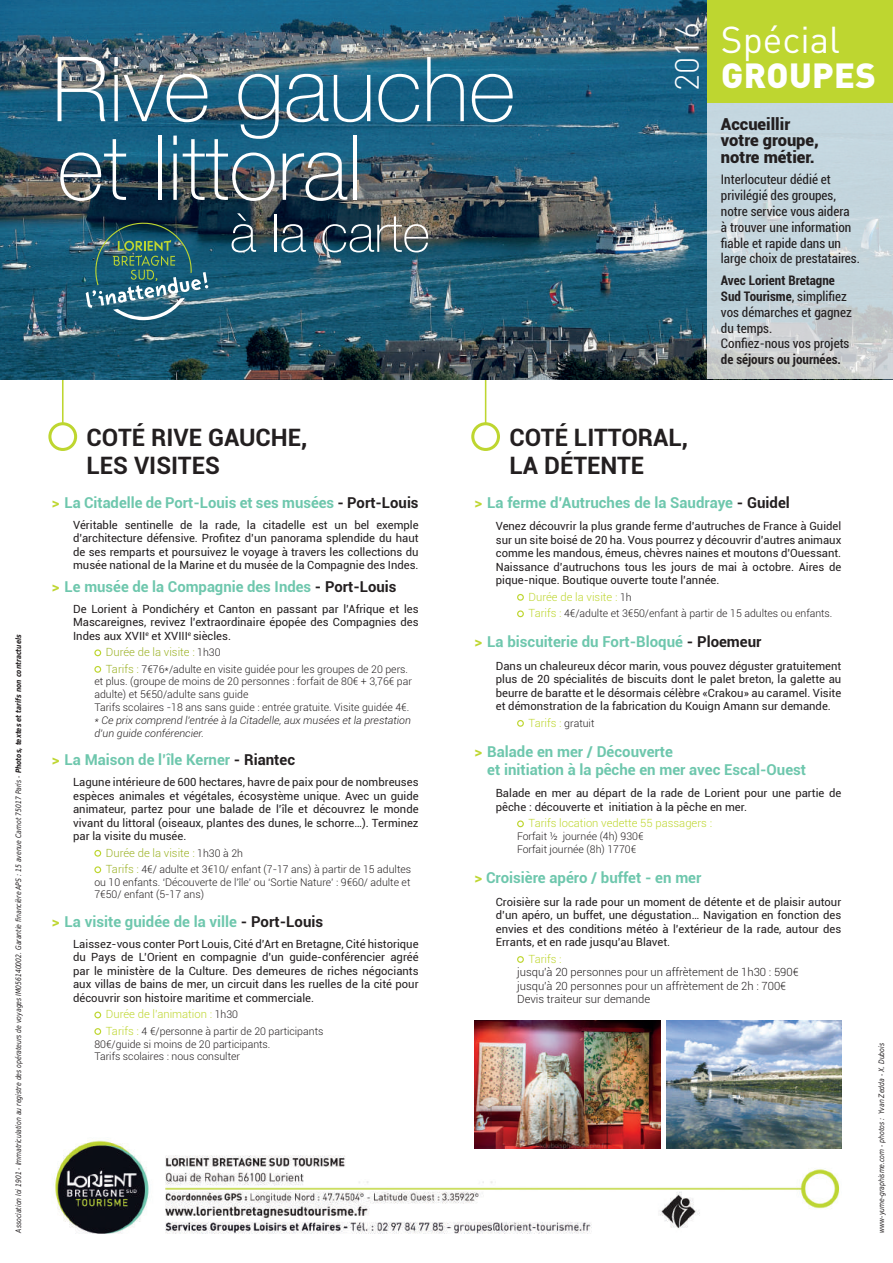
<style>
.page{position:relative;width:893px;height:1263px;background:#fff}
.page>*{position:absolute;margin:0;border:0;box-sizing:border-box;transform-origin:0 0}
.t1{font:100 90px/78.6px "Helvetica Neue LT Std";color:#fff}
.t2{font:100 52.65px "Helvetica Neue LT Std";color:#fff}
.t3{font:36.9px "DIN Pro";color:#fff}
.t4{font:900 34.5px "DIN Pro";letter-spacing:.01em;color:#fff}
.t5{font:300 33.15px "DIN Pro";color:#fff}
.t6{font:700 24px/28.8px "Roboto";color:#231f20}
.t7{font:900 16.5px/16.5px "Roboto";color:#231f20}
.t8{font:700 15px/18px "Roboto";color:#6ec7ad}
.t9{font:condensed 13.2px/15.8px "Roboto";color:#231f20}
.t10{font:700 condensed 13.2px "Roboto";color:#231f20}
.t11{font:11.25px/13.5px "Roboto";color:#231f20;text-align:justify}
.t12{font:300 11.25px/13.5px "Roboto";color:#231f20}
.t13{font:300 11.25px "Roboto";color:#bed630}
.t14{font:300 11.25px "Roboto";color:#9cb226}
.t15{font:300 10.5px/12.6px "Roboto";color:#231f20}
.t16{font:italic 300 10.5px/12.6px "Roboto";color:#231f20}
.t17{font:italic 7.5px "DejaVu Sans Condensed";color:#231f20;scale:.9 1}
.s1{font-weight:700}
.s2{color:#bed630}
.s3{color:#231f20}
.s4{font-size:10.5px;color:#231f20}
.s5{font-size:11.25px;color:#9cb226}
.s6{font-size:11.25px;color:#bed630}
</style>
<div class="page">
<div style="left:48px;top:422px;width:29px;height:29px;border:3px solid #bed630;border-radius:50%"></div>
<hr style="left:62px;top:347px;width:2px;height:76px;background:#bed630">
<div style="left:471px;top:422px;width:29px;height:29px;border:3px solid #bed630;border-radius:50%"></div>
<hr style="left:485px;top:347px;width:1px;height:76px;background:#bed630">
<img style="left:55px;top:1137px;width:785px;height:97px">
<img style="left:0;top:0;width:707px;height:379px">
<img style="left:86px;top:222px;width:122px;height:98px">
<div style="left:94px;top:649px;width:7px;height:7px;border:1px solid #bed630;border-radius:50%"></div>
<div style="left:94px;top:666px;width:7px;height:7px;border:1px solid #bed630;border-radius:50%"></div>
<div style="left:94px;top:850px;width:7px;height:7px;border:1px solid #bed630;border-radius:50%"></div>
<div style="left:94px;top:866px;width:7px;height:7px;border:1px solid #bed630;border-radius:50%"></div>
<div style="left:94px;top:1011px;width:7px;height:7px;border:1px solid #bed630;border-radius:50%"></div>
<div style="left:94px;top:1028px;width:7px;height:7px;border:1px solid #bed630;border-radius:50%"></div>
<div style="left:517px;top:594px;width:7px;height:7px;border:1px solid #bed630;border-radius:50%"></div>
<div style="left:517px;top:610px;width:7px;height:7px;border:1px solid #bed630;border-radius:50%"></div>
<div style="left:517px;top:720px;width:7px;height:7px;border:1px solid #bed630;border-radius:50%"></div>
<div style="left:517px;top:820px;width:7px;height:7px;border:1px solid #bed630;border-radius:50%"></div>
<div style="left:517px;top:956px;width:7px;height:7px;border:1px solid #bed630;border-radius:50%"></div>
<img style="left:475px;top:1020px;width:186px;height:129px">
<img style="left:667px;top:1020px;width:174px;height:129px">
<svg style="left:707px;top:102px;width:186px;height:277px;background:#c6d4d9"></svg>
<div style="left:707px;top:0;width:186px;height:102px;background:#bed630"></div>
<p class="t17" style="left:13px;top:1232px;width:666px;rotate:-90deg">Association loi 1901 - Immatriculation au registre des opérateurs de voyages IM056140002. Garantie financière APS : 15 avenue Carnot 75017 Paris - <span class="s1">Photos, textes et tarifs non contractuels</span></p>
<h1 class="t1" style="left:52px;top:50px;width:465px">Rive gauche et littoral</h1>
<h2 class="t2" style="left:230px;top:203px;width:202px">à la carte</h2>
<h3 class="t5" style="left:664px;top:91px;width:70px;rotate:-90deg">2016</h3>
<h3 class="t3" style="left:721px;top:14px;width:121px">Spécial</h3>
<h3 class="t4" style="left:721px;top:52px;width:156px">GROUPES</h3>
<h3 class="t7" style="left:721px;top:115px;width:99px">Accueillir votre groupe, notre métier.</h3>
<p class="t9" style="left:721px;top:171px;width:140px">Interlocuteur dédié et privilégié des groupes, notre service vous aidera<br>à trouver une information fiable et rapide dans un large choix de prestataires.</p>
<p class="t9" style="left:721px;top:272px;width:132px"><span class="s1">Avec Lorient Bretagne<br>Sud Tourisme</span>, simplifiez vos démarches et gagnez du temps.<br>Confiez-nous vos projets</p>
<p class="t10" style="left:721px;top:350px;width:121px">de séjours ou journées.</p>
<h3 class="t6" style="left:87px;top:422px;width:222px">coté rive gauche,<br>LES VISITES</h3>
<h3 class="t6" style="left:509px;top:422px;width:180px">coté l ittoral,<br>La détente</h3>
<h3 class="t8" style="left:52px;top:493px;width:368px"><span class="s2">&gt;</span> La Citadelle de Port-Louis et ses musées <span class="s3">- Port-Louis</span></h3>
<p class="t11" style="left:73px;top:518px;width:347px">Véritable sentinelle de la rade, la citadelle est un bel exemple d’architecture défensive. Profitez d’un panorama splendide du haut de ses remparts et poursuivez le voyage à travers les collections du musée national de la Marine et du musée de la Compagnie des Indes.</p>
<h3 class="t8" style="left:52px;top:577px;width:346px"><span class="s2">&gt;</span> Le musée de la Compagnie des Indes <span class="s3">- Port-Louis</span></h3>
<p class="t11" style="left:73px;top:602px;width:347px">De Lorient à Pondichéry et Canton en passant par l’Afrique et les Mascareignes, revivez l’extraordinaire épopée des Compagnies des Indes aux XVII<sup>e</sup> et XVIII<sup>e</sup> siècles.</p>
<p class="t14" style="left:106px;top:644px;width:116px">Durée de la visite : <span class="s4">1h30</span></p>
<p class="t15" style="left:94px;top:662px;width:319px;text-indent:11px"><span class="s5">Tarifs :</span> 7€76*/adulte en visite guidée pour les groupes de 20 pers. et plus. (groupe de moins de 20 personnes : forfait de 80€ + 3,76€ par adulte) et 5€50/adulte sans guide<br>Tarifs scolaires -18 ans sans guide : entrée gratuite. Visite guidée 4€.</p>
<p class="t16" style="left:94px;top:714px;width:318px">* Ce prix comprend l’entrée à la Citadelle, aux musées et la prestation d’un guide conférencier.</p>
<h3 class="t8" style="left:52px;top:750px;width:245px"><span class="s2">&gt;</span> La Maison de l’île Kerner <span class="s3">- Riantec</span></h3>
<p class="t11" style="left:73px;top:775px;width:347px">Lagune intérieure de 600 hectares, havre de paix pour de nombreuses espèces animales et végétales, écosystème unique. Avec un guide animateur, partez pour une balade de l’île et découvrez le monde vivant du littoral (oiseaux, plantes des dunes, le schorre…). Terminez par la visite du musée.</p>
<p class="t14" style="left:106px;top:845px;width:139px">Durée de la visite : <span class="s4">1h30 à 2h</span></p>
<p class="t15" style="left:94px;top:863px;width:318px;text-align:justify;text-indent:11px"><span class="s5">Tarifs :</span> 4€/ adulte et 3€10/ enfant (7-17 ans) à partir de 15 adultes ou 10 enfants. ‘Découverte de l’île’ ou ‘Sortie Nature’ : 9€60/ adulte et 7€50/ enfant (5-17 ans)</p>
<h3 class="t8" style="left:52px;top:912px;width:273px"><span class="s2">&gt;</span> La visite guidée de la ville <span class="s3">- Port-Louis</span></h3>
<p class="t11" style="left:73px;top:937px;width:347px">Laissez-vous conter Port Louis, Cité d’Art en Bretagne, Cité historique du Pays de L’Orient en compagnie d’un guide-conférencier agréé par le ministère de la Culture. Des demeures de riches négociants aux villas de bains de mer, un circuit dans les ruelles de la cité pour découvrir son histoire maritime et commerciale.</p>
<p class="t13" style="left:106px;top:1006px;width:134px">Durée de l’animation : <span class="s4">1h30</span></p>
<p class="t15" style="left:94px;top:1024px;width:230px;text-indent:11px"><span class="s6">Tarifs :</span> 4 €/personne à partir de 20 participants<br>80€/guide si moins de 20 participants.<br>Tarifs scolaires : nous consulter</p>
<h3 class="t8" style="left:475px;top:493px;width:317px"><span class="s2">&gt;</span> La ferme d’Autruches de la Saudraye <span class="s3">- Guidel</span></h3>
<p class="t11" style="left:496px;top:519px;width:347px">Venez découvrir la plus grande ferme d’autruches de France à Guidel sur un site boisé de 20 ha. Vous pourrez y découvrir d’autres animaux comme les mandous, émeus, chèvres naines et moutons d’Ouessant.<br>Naissance d’autruchons tous les jours de mai à octobre. Aires de pique-nique. Boutique ouverte toute l’année.</p>
<p class="t13" style="left:529px;top:589px;width:105px">Durée de la visite : <span class="s4">1h</span></p>
<p class="t15" style="left:529px;top:607px;width:305px"><span class="s6">Tarifs :</span> 4€/adulte et 3€50/enfant à partir de 15 adultes ou enfants.</p>
<h3 class="t8" style="left:475px;top:632px;width:288px"><span class="s2">&gt;</span> La biscuiterie du Fort-Bloqué <span class="s3">- Ploemeur</span></h3>
<p class="t11" style="left:496px;top:659px;width:347px">Dans un chaleureux décor marin, vous pouvez déguster gratuitement plus de 20 spécialités de biscuits dont le palet breton, la galette au beurre de baratte et le désormais célèbre «Crakou» au caramel. Visite et démonstration de la fabrication du Kouign Amann sur demande.</p>
<p class="t13" style="left:529px;top:715px;width:67px">Tarifs : <span class="s4">gratuit</span></p>
<h3 class="t8" style="left:487px;top:742px;width:320px;text-indent:-13px"><span class="s2">&gt;</span> Balade en mer / Découverte<br>et initiation à la pêche en mer avec Escal-Ouest</h3>
<p class="t11" style="left:496px;top:786px;width:347px">Balade en mer au départ de la rade de Lorient pour une partie de pêche : découverte et initiation à la pêche en mer.</p>
<p class="t13" style="left:529px;top:815px;width:185px">Tarifs location vedette 55 passagers :</p>
<p class="t15" style="left:517px;top:829px;width:128px;line-height:13.5px">Forfait ½ journée (4h) 930€<br>Forfait journée (8h) 1770€</p>
<h3 class="t8" style="left:475px;top:868px;width:228px"><span class="s2">&gt;</span> Croisière apéro / buffet - en mer</h3>
<p class="t11" style="left:496px;top:895px;width:347px">Croisière sur la rade pour un moment de détente et de plaisir autour d’un apéro, un buffet, une dégustation… Navigation en fonction des envies et des conditions météo à l’extérieur de la rade, autour des Errants, et en rade jusqu’au Blavet.</p>
<p class="t13" style="left:529px;top:951px;width:34px">Tarifs :</p>
<p class="t12" style="left:517px;top:965px;width:283px">jusqu’à 20 personnes pour un affrètement de 1h30 : 590€ jusqu’à 20 personnes pour un affrètement de 2h : 700€<br>Devis traiteur sur demande</p>
<p class="t17" style="left:876px;top:1232px;width:212px;rotate:-90deg">www-yume-graphisme.com - photos : Yvan Zedda - X. Dubois</p>
</div>
